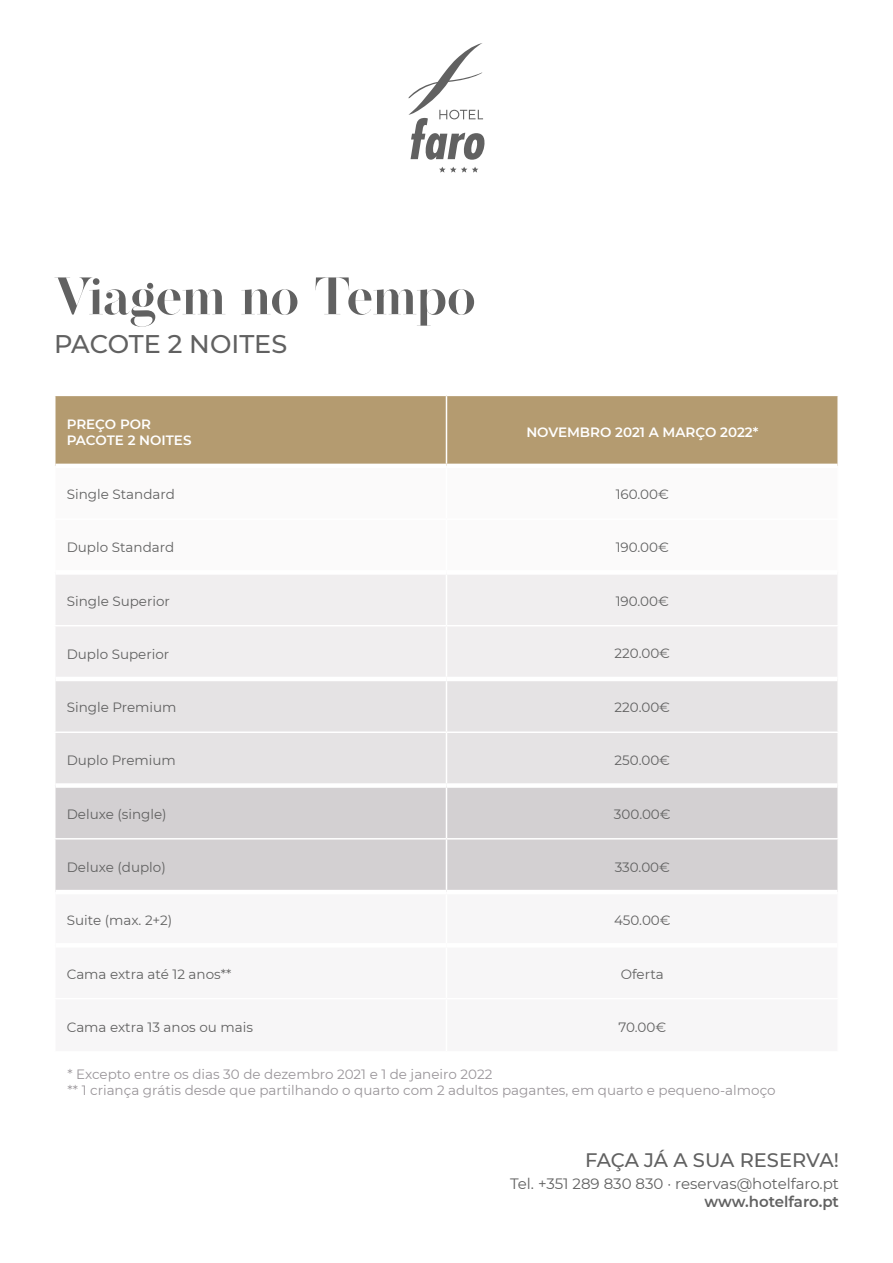
<style>
.page{position:relative;width:893px;height:1263px;background:#fff}
.page>*{position:absolute;margin:0;border:0;box-sizing:border-box;transform-origin:0 0}
.t1{font:600 52.5px "Operetta 52";color:#616161}
.t2{font:500 25.5px "Montserrat";color:#616161}
.t3{font:500 19.5px "Montserrat";letter-spacing:-.005em;color:#616161}
.t4{font:15px "Montserrat";color:#616161}
.t5{font:600 15px "Montserrat";color:#616161}
.t6{font:13.5px "Montserrat";color:#616161}
.t7{font:13.5px/16.2px "Montserrat";color:#999599}
.t8{font:600 13.5px/16.5px "Montserrat";color:#fff}
</style>
<div class="page">
<div style="left:56px;top:396px;width:781px;height:68px;background:#b49b70"></div>
<div style="left:56px;top:575px;width:781px;height:102px;background:#f0eeef"></div>
<div style="left:56px;top:681px;width:781px;height:102px;background:#e5e3e4"></div>
<div style="left:56px;top:788px;width:781px;height:102px;background:#d3d0d2"></div>
<hr style="left:446px;top:396px;width:1px;height:68px;background:#fff">
<hr style="left:54px;top:625px;width:392px;height:1px;background:#fff">
<hr style="left:446px;top:625px;width:393px;height:1px;background:#fff">
<hr style="left:446px;top:575px;width:1px;height:50px;background:#fff">
<hr style="left:446px;top:626px;width:1px;height:51px;background:#fff">
<hr style="left:446px;top:681px;width:1px;height:50px;background:#fff">
<hr style="left:54px;top:731px;width:392px;height:2px;background:#fff">
<hr style="left:446px;top:731px;width:393px;height:2px;background:#fff">
<hr style="left:446px;top:733px;width:1px;height:50px;background:#fff">
<hr style="left:446px;top:788px;width:1px;height:50px;background:#fff">
<hr style="left:54px;top:838px;width:392px;height:1px;background:#fff">
<hr style="left:446px;top:838px;width:393px;height:1px;background:#fff">
<hr style="left:446px;top:839px;width:1px;height:51px;background:#fff">
<svg style="left:408px;top:43px;width:77px;height:117px"></svg>
<svg style="left:439px;top:167px;width:39px;height:6px"></svg>
<h1 class="t1" style="left:54px;top:265px;width:423px">Viagem no Tempo</h1>
<h2 class="t2" style="left:54px;top:326px;width:235px">PACOTE 2 NOITES</h2>
<p class="t8" style="left:67px;top:415px;width:126px">PREÇO POR<br>PACOTE 2 NOITES</p>
<p class="t8" style="left:526px;top:423px;width:233px">NOVEMBRO 2021 A MARÇO 2022*</p>
<p class="t6" style="left:67px;top:485px;width:110px">Single Standard</p>
<p class="t6" style="left:616px;top:485px;width:55px">160.00€</p>
<p class="t6" style="left:67px;top:538px;width:109px">Duplo Standard</p>
<p class="t6" style="left:616px;top:538px;width:55px">190.00€</p>
<p class="t6" style="left:67px;top:591px;width:105px">Single Superior</p>
<p class="t6" style="left:616px;top:591px;width:55px">190.00€</p>
<p class="t6" style="left:67px;top:645px;width:104px">Duplo Superior</p>
<p class="t6" style="left:615px;top:644px;width:57px">220.00€</p>
<p class="t6" style="left:67px;top:698px;width:111px">Single Premium</p>
<p class="t6" style="left:615px;top:698px;width:57px">220.00€</p>
<p class="t6" style="left:67px;top:751px;width:111px">Duplo Premium</p>
<p class="t6" style="left:615px;top:751px;width:57px">250.00€</p>
<p class="t6" style="left:67px;top:805px;width:101px">Deluxe (single)</p>
<p class="t6" style="left:614px;top:805px;width:58px">300.00€</p>
<p class="t6" style="left:67px;top:858px;width:101px">Deluxe (duplo)</p>
<p class="t6" style="left:615px;top:858px;width:57px">330.00€</p>
<p class="t6" style="left:67px;top:911px;width:107px">Suite (max. 2+2)</p>
<p class="t6" style="left:614px;top:911px;width:58px">450.00€</p>
<p class="t6" style="left:67px;top:964px;width:166px">Cama extra até 12 anos**</p>
<p class="t6" style="left:621px;top:964px;width:44px">Oferta</p>
<p class="t6" style="left:67px;top:1018px;width:188px">Cama extra 13 anos ou mais</p>
<p class="t6" style="left:618px;top:1018px;width:49px">70.00€</p>
<p class="t7" style="left:68px;top:1065px;width:710px">* Excepto entre os dias 30 de dezembro 2021 e 1 de janeiro 2022<br>** 1 criança grátis desde que partilhando o quarto com 2 adultos pagantes, em quarto e pequeno-almoço</p>
<h3 class="t3" style="left:585px;top:1146px;width:255px">FAÇA JÁ A SUA RESERVA!</h3>
<p class="t4" style="left:510px;top:1174px;width:330px">Tel. +351 289 830 830 · reservas@hotelfaro.pt</p>
<p class="t5" style="left:704px;top:1191px;width:136px">www.hotelfaro.pt</p>
</div>
